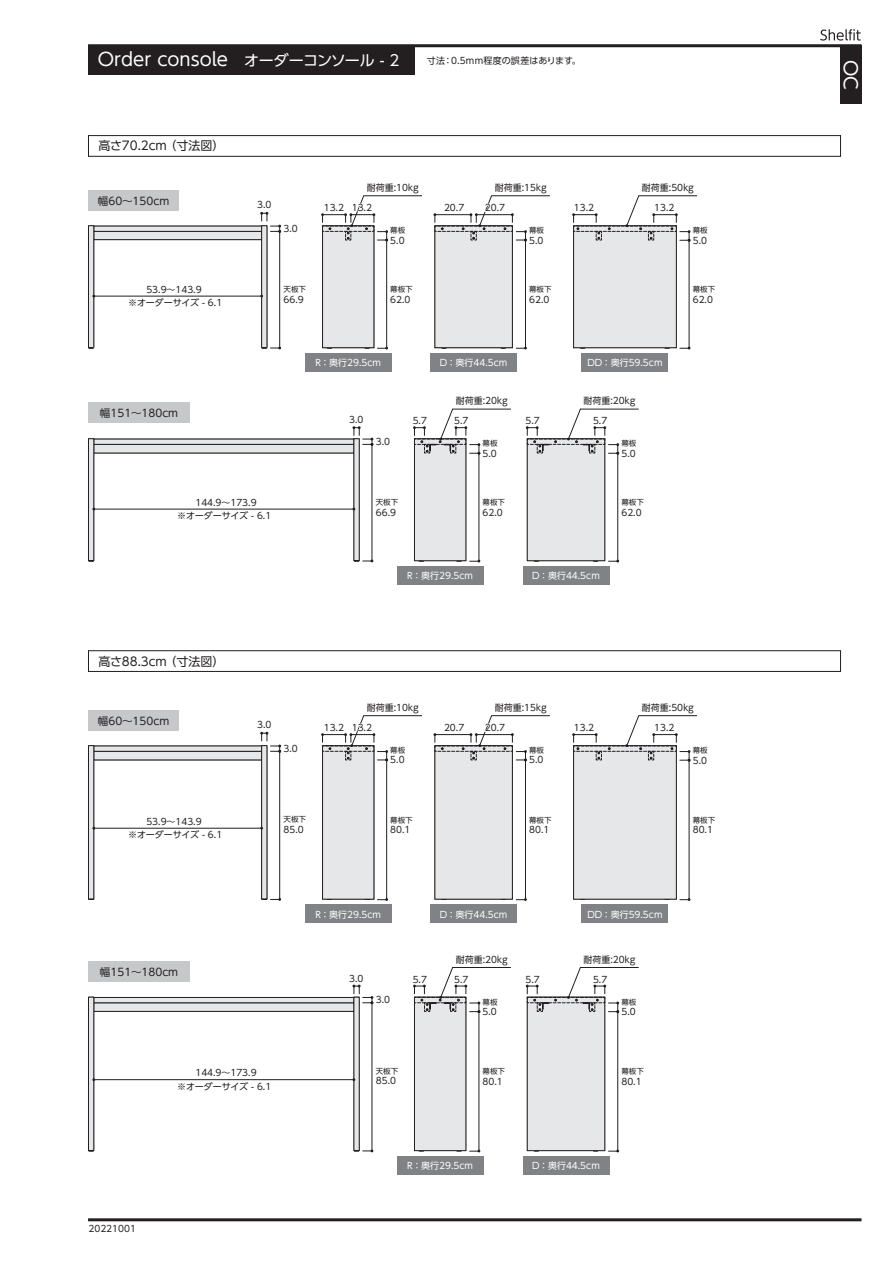
<style>
.page{position:relative;width:893px;height:1263px;background:#fff}
.page>*{position:absolute;margin:0;border:0;box-sizing:border-box;transform-origin:0 0}
.t1{font:18px "UD Shin Go Pro";color:#fff}
.t2{font:12px "UD Shin Go Pro";color:#231f20}
.t3{font:10.5px "UD Shin Go Pro";color:#231f20}
.t4{font:9px/13.5px "UD Shin Go Pro";color:#231f20;text-align:center}
.t5{font:9px "UD Shin Go Pro";color:#fff}
.t6{font:7.5px "UD Shin Go Pro";color:#231f20}
.s1{font-size:15px}
</style>
<div class="page">
<div style="left:88px;top:135px;width:753px;height:21px;border:1px solid #231f20"></div>
<div style="left:88px;top:650px;width:753px;height:22px;border:1px solid #231f20"></div>
<div style="left:840px;top:46px;width:21px;height:58px;background:#231f20"></div>
<hr style="left:88px;top:44px;width:773px;height:3px;background:#231f20">
<hr style="left:88px;top:1218px;width:773px;height:3px;background:#231f20">
<div style="left:88px;top:46px;width:327px;height:28px;background:#231f20"></div>
<svg style="left:820px;top:29px;width:41px;height:12px"></svg>
<div style="left:523px;top:566px;width:86px;height:19px;background:#808285"></div>
<div style="left:397px;top:566px;width:86px;height:19px;background:#808285"></div>
<div style="left:523px;top:1156px;width:86px;height:18px;background:#808285"></div>
<div style="left:397px;top:1156px;width:86px;height:18px;background:#808285"></div>
<div style="left:582px;top:353px;width:86px;height:19px;background:#808285"></div>
<div style="left:431px;top:353px;width:86px;height:19px;background:#808285"></div>
<div style="left:305px;top:353px;width:86px;height:19px;background:#808285"></div>
<div style="left:582px;top:905px;width:86px;height:18px;background:#808285"></div>
<div style="left:431px;top:905px;width:86px;height:18px;background:#808285"></div>
<div style="left:305px;top:905px;width:86px;height:18px;background:#808285"></div>
<div style="left:88px;top:190px;width:91px;height:21px;background:#c7c8ca"></div>
<div style="left:88px;top:402px;width:102px;height:21px;background:#c7c8ca"></div>
<svg style="left:88px;top:211px;width:194px;height:138px"></svg>
<svg style="left:433px;top:195px;width:117px;height:154px"></svg>
<svg style="left:321px;top:195px;width:101px;height:154px"></svg>
<svg style="left:88px;top:426px;width:286px;height:136px"></svg>
<svg style="left:413px;top:408px;width:98px;height:154px"></svg>
<svg style="left:525px;top:408px;width:114px;height:154px"></svg>
<svg style="left:572px;top:195px;width:125px;height:154px"></svg>
<div style="left:88px;top:710px;width:91px;height:20px;background:#c7c8ca"></div>
<div style="left:88px;top:961px;width:102px;height:20px;background:#c7c8ca"></div>
<svg style="left:88px;top:730px;width:194px;height:171px"></svg>
<svg style="left:433px;top:715px;width:117px;height:186px"></svg>
<svg style="left:321px;top:715px;width:101px;height:186px"></svg>
<svg style="left:88px;top:981px;width:286px;height:171px"></svg>
<svg style="left:413px;top:967px;width:98px;height:185px"></svg>
<svg style="left:525px;top:967px;width:114px;height:185px"></svg>
<svg style="left:572px;top:715px;width:125px;height:186px"></svg>
<h1 class="t1" style="left:98px;top:44px;width:303px">Order console <span class="s1">オーダーコンソール - 2</span></h1>
<p class="t4" style="left:427px;top:54px;width:156px">寸法：0.5mm程度の誤差はあります。</p>
<h1 class="t1" style="left:865px;top:60px;width:31px;rotate:90deg">OC</h1>
<h2 class="t2" style="left:98px;top:136px;width:128px">高さ70.2cm （寸法図）</h2>
<p class="t3" style="left:98px;top:192px;width:73px">幅60～150cm</p>
<p class="t4" style="left:146px;top:282px;width:57px">53.9～143.9</p>
<p class="t4" style="left:128px;top:296px;width:96px">※オーダーサイズ - 6.1</p>
<p class="t4" style="left:257px;top:198px;width:16px">3.0</p>
<p class="t4" style="left:367px;top:180px;width:55px">耐荷重:10ｋｇ</p>
<p class="t4" style="left:495px;top:180px;width:55px">耐荷重:15ｋｇ</p>
<p class="t4" style="left:642px;top:180px;width:55px">耐荷重:50ｋｇ</p>
<p class="t4" style="left:324px;top:201px;width:50px">13.2 13.2</p>
<p class="t4" style="left:444px;top:201px;width:22px">20.7</p>
<p class="t4" style="left:485px;top:201px;width:22px">20.7</p>
<p class="t4" style="left:574px;top:201px;width:22px">13.2</p>
<p class="t4" style="left:654px;top:201px;width:22px">13.2</p>
<p class="t4" style="left:283px;top:221px;width:16px">3.0</p>
<p class="t6" style="left:693px;top:224px;width:16px">幕板</p>
<p class="t4" style="left:693px;top:233px;width:16px">5.0</p>
<p class="t6" style="left:390px;top:224px;width:16px">幕板</p>
<p class="t4" style="left:390px;top:233px;width:16px">5.0</p>
<p class="t6" style="left:529px;top:224px;width:16px">幕板</p>
<p class="t4" style="left:529px;top:233px;width:16px">5.0</p>
<p class="t6" style="left:283px;top:283px;width:24px">天板下</p>
<p class="t4" style="left:283px;top:292px;width:22px">66.9</p>
<p class="t6" style="left:390px;top:283px;width:24px">幕板下</p>
<p class="t4" style="left:390px;top:292px;width:22px">62.0</p>
<p class="t6" style="left:529px;top:283px;width:24px">幕板下</p>
<p class="t4" style="left:529px;top:292px;width:22px">62.0</p>
<p class="t6" style="left:693px;top:283px;width:24px">幕板下</p>
<p class="t4" style="left:693px;top:292px;width:22px">62.0</p>
<p class="t3" style="left:100px;top:405px;width:80px">幅151～180cm</p>
<p class="t4" style="left:177px;top:495px;width:96px">144.9～173.9<br>※オーダーサイズ - 6.1</p>
<p class="t5" style="left:315px;top:355px;width:67px">R ：奥行29.5cm</p>
<p class="t5" style="left:440px;top:355px;width:69px">D ：奥行44.5cm</p>
<p class="t5" style="left:587px;top:355px;width:77px">DD ：奥行59.5cm</p>
<p class="t4" style="left:349px;top:413px;width:16px">3.0</p>
<p class="t4" style="left:376px;top:434px;width:16px">3.0</p>
<p class="t4" style="left:456px;top:394px;width:55px">耐荷重:20ｋｇ</p>
<p class="t4" style="left:584px;top:394px;width:55px">耐荷重:20ｋｇ</p>
<p class="t4" style="left:413px;top:414px;width:16px">5.7</p>
<p class="t4" style="left:454px;top:414px;width:16px">5.7</p>
<p class="t4" style="left:525px;top:414px;width:16px">5.7</p>
<p class="t4" style="left:593px;top:414px;width:16px">5.7</p>
<p class="t6" style="left:483px;top:437px;width:16px">幕板</p>
<p class="t4" style="left:483px;top:446px;width:16px">5.0</p>
<p class="t6" style="left:621px;top:437px;width:16px">幕板</p>
<p class="t4" style="left:621px;top:446px;width:16px">5.0</p>
<p class="t6" style="left:376px;top:496px;width:24px">天板下</p>
<p class="t4" style="left:376px;top:505px;width:22px">66.9</p>
<p class="t6" style="left:483px;top:496px;width:24px">幕板下</p>
<p class="t4" style="left:483px;top:505px;width:22px">62.0</p>
<p class="t6" style="left:621px;top:496px;width:24px">幕板下</p>
<p class="t4" style="left:621px;top:505px;width:22px">62.0</p>
<p class="t5" style="left:407px;top:568px;width:67px">R ：奥行29.5cm</p>
<p class="t5" style="left:532px;top:568px;width:69px">D ：奥行44.5cm</p>
<h2 class="t2" style="left:98px;top:651px;width:128px">高さ88.3cm （寸法図）</h2>
<p class="t3" style="left:98px;top:712px;width:73px">幅60～150cm</p>
<p class="t4" style="left:146px;top:814px;width:57px">53.9～143.9</p>
<p class="t4" style="left:128px;top:828px;width:96px">※オーダーサイズ - 6.1</p>
<p class="t4" style="left:257px;top:717px;width:16px">3.0</p>
<p class="t4" style="left:367px;top:700px;width:55px">耐荷重:10ｋｇ</p>
<p class="t4" style="left:495px;top:700px;width:55px">耐荷重:15ｋｇ</p>
<p class="t4" style="left:642px;top:700px;width:55px">耐荷重:50ｋｇ</p>
<p class="t4" style="left:324px;top:721px;width:50px">13.2 13.2</p>
<p class="t4" style="left:444px;top:721px;width:22px">20.7</p>
<p class="t4" style="left:485px;top:721px;width:22px">20.7</p>
<p class="t4" style="left:574px;top:721px;width:22px">13.2</p>
<p class="t4" style="left:654px;top:721px;width:22px">13.2</p>
<p class="t4" style="left:283px;top:741px;width:16px">3.0</p>
<p class="t6" style="left:693px;top:744px;width:16px">幕板</p>
<p class="t4" style="left:693px;top:753px;width:16px">5.0</p>
<p class="t6" style="left:390px;top:744px;width:16px">幕板</p>
<p class="t4" style="left:390px;top:753px;width:16px">5.0</p>
<p class="t6" style="left:529px;top:744px;width:16px">幕板</p>
<p class="t4" style="left:529px;top:753px;width:16px">5.0</p>
<p class="t6" style="left:283px;top:813px;width:24px">天板下</p>
<p class="t4" style="left:283px;top:822px;width:22px">85.0</p>
<p class="t6" style="left:390px;top:814px;width:24px">幕板下</p>
<p class="t4" style="left:390px;top:823px;width:22px">80.1</p>
<p class="t6" style="left:529px;top:814px;width:24px">幕板下</p>
<p class="t4" style="left:529px;top:823px;width:22px">80.1</p>
<p class="t6" style="left:693px;top:814px;width:24px">幕板下</p>
<p class="t4" style="left:693px;top:823px;width:22px">80.1</p>
<p class="t3" style="left:100px;top:963px;width:80px">幅151～180cm</p>
<p class="t4" style="left:177px;top:1066px;width:96px">144.9～173.9<br>※オーダーサイズ - 6.1</p>
<p class="t5" style="left:315px;top:907px;width:67px">R ：奥行29.5cm</p>
<p class="t5" style="left:440px;top:907px;width:69px">D ：奥行44.5cm</p>
<p class="t5" style="left:587px;top:907px;width:77px">DD ：奥行59.5cm</p>
<p class="t4" style="left:349px;top:971px;width:16px">3.0</p>
<p class="t4" style="left:376px;top:993px;width:16px">3.0</p>
<p class="t4" style="left:456px;top:952px;width:55px">耐荷重:20ｋｇ</p>
<p class="t4" style="left:584px;top:952px;width:55px">耐荷重:20ｋｇ</p>
<p class="t4" style="left:413px;top:972px;width:16px">5.7</p>
<p class="t4" style="left:454px;top:972px;width:16px">5.7</p>
<p class="t4" style="left:525px;top:972px;width:16px">5.7</p>
<p class="t4" style="left:593px;top:972px;width:16px">5.7</p>
<p class="t6" style="left:483px;top:996px;width:16px">幕板</p>
<p class="t4" style="left:483px;top:1005px;width:16px">5.0</p>
<p class="t6" style="left:621px;top:996px;width:16px">幕板</p>
<p class="t4" style="left:621px;top:1005px;width:16px">5.0</p>
<p class="t6" style="left:376px;top:1065px;width:24px">天板下</p>
<p class="t4" style="left:376px;top:1074px;width:22px">85.0</p>
<p class="t6" style="left:483px;top:1065px;width:24px">幕板下</p>
<p class="t4" style="left:483px;top:1074px;width:22px">80.1</p>
<p class="t6" style="left:621px;top:1065px;width:24px">幕板下</p>
<p class="t4" style="left:621px;top:1074px;width:22px">80.1</p>
<p class="t4" style="left:88px;top:1222px;width:49px">20221001</p>
<p class="t5" style="left:407px;top:1158px;width:67px">R ：奥行29.5cm</p>
<p class="t5" style="left:532px;top:1158px;width:69px">D ：奥行44.5cm</p>
</div>
